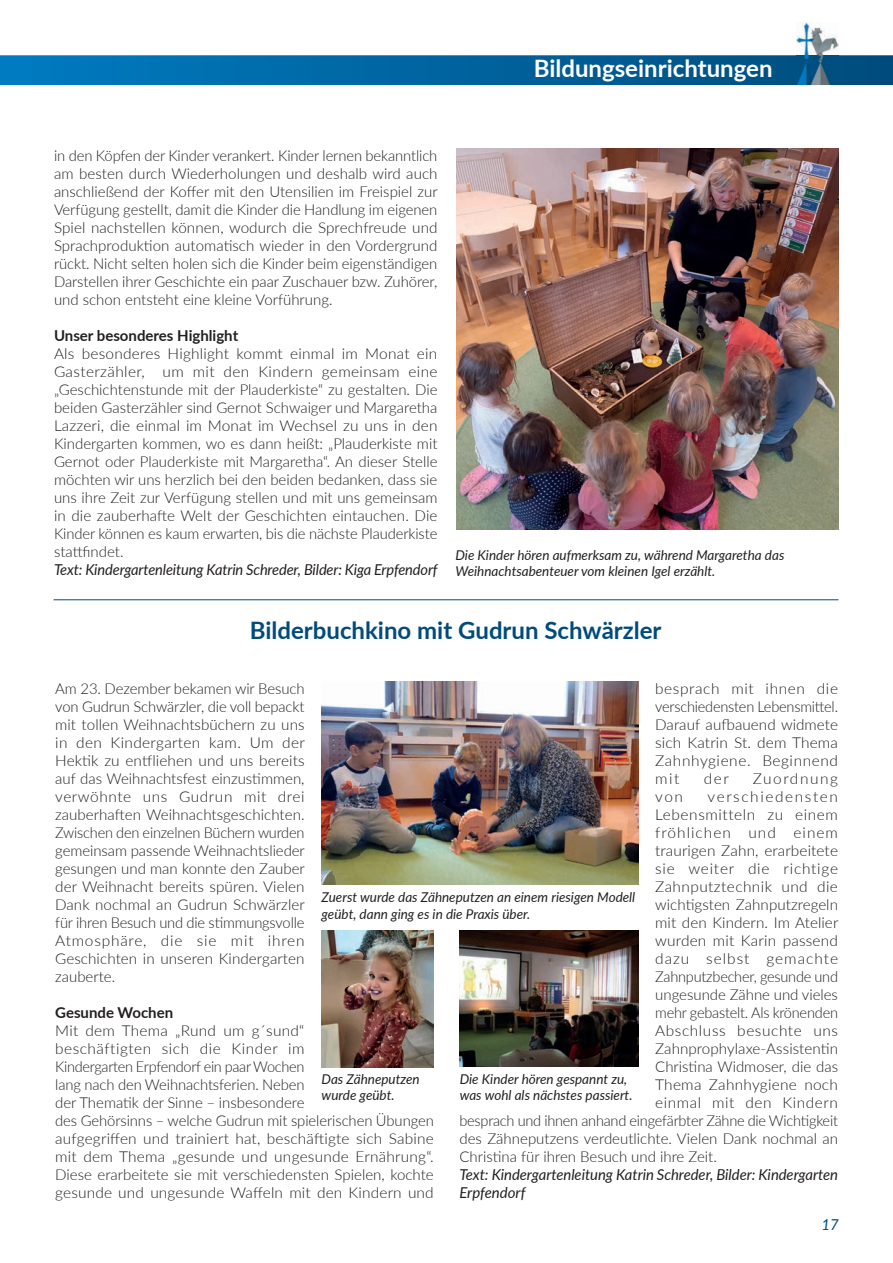
<style>
.page{position:relative;width:893px;height:1263px;background:#fff}
.page>*{position:absolute;margin:0;border:0;box-sizing:border-box;transform-origin:0 0}
.t1{font:700 24px "Lato";color:#004b7b}
.t2{font:700 24px "Lato";color:#fff}
.t3{font:300 15px/18px "Lato";color:#231f20;text-align:justify}
.t4{font:italic 15px/18px "Lato";letter-spacing:-.01em;color:#231f20}
.t5{font:300 15px "Lato";letter-spacing:.035em;color:#231f20}
.t6{font:700 15px "Lato";color:#231f20}
.t7{font:300 15px "Lato";letter-spacing:.065em;color:#231f20}
.t8{font:300 15px "Lato";letter-spacing:.025em;color:#231f20}
.t9{font:300 15px "Lato";letter-spacing:.04em;color:#231f20}
.t10{font:300 15px "Lato";letter-spacing:.05em;color:#231f20}
.t11{font:300 15px "Lato";letter-spacing:.105em;color:#231f20}
.t12{font:300 15px "Lato";letter-spacing:.1em;color:#231f20}
.t13{font:italic 15px "Lato";color:#004b7b}
.t14{font:italic 13.5px/16.2px "Lato";color:#231f20}
</style>
<div class="page">
<svg style="left:0;top:55px;width:893px;height:30px;background:#0266a0"></svg>
<img style="left:456px;top:149px;width:382px;height:380px">
<img style="left:322px;top:930px;width:112px;height:137px">
<img style="left:459px;top:930px;width:179px;height:136px">
<img style="left:322px;top:681px;width:316px;height:203px">
<hr style="left:54px;top:599px;width:784px;height:1px;background:#004b7b">
<img style="left:796px;top:23px;width:43px;height:61px">
<h1 class="t2" style="left:534px;top:50px;width:240px">Bildungseinrichtungen</h1>
<p class="t3" style="left:54px;top:146px;width:385px">in den Köpfen der Kinder verankert. Kinder lernen bekanntlich am besten durch Wiederholungen und deshalb wird auch anschließend der Koffer mit den Utensilien im Freispiel zur Verfügung gestellt, damit die Kinder die Handlung im eigenen Spiel nachstellen können, wodurch die Sprechfreude und Sprachproduktion automatisch wieder in den Vordergrund rückt. Nicht selten holen sich die Kinder beim eigenständigen Darstellen ihrer Geschichte ein paar Zuschauer bzw. Zuhörer, und schon entsteht eine kleine Vorführung.</p>
<p class="t6" style="left:54px;top:324px;width:186px">Unser besonderes Highlight</p>
<p class="t3" style="left:54px;top:344px;width:385px">Als besonderes Highlight kommt einmal im Monat ein Gasterzähler, um mit den Kindern gemeinsam eine „Geschichtenstunde mit der Plauderkiste“ zu gestalten. Die beiden Gasterzähler sind Gernot Schwaiger und Margaretha Lazzeri, die einmal im Monat im Wechsel zu uns in den Kindergarten kommen, wo es dann heißt: „Plauderkiste mit Gernot oder Plauderkiste mit Margaretha“. An dieser Stelle möchten wir uns herzlich bei den beiden bedanken, dass sie uns ihre Zeit zur Verfügung stellen und mit uns gemeinsam in die zauberhafte Welt der Geschichten eintauchen. Die Kinder können es kaum erwarten, bis die nächste Plauderkiste stattfindet.</p>
<p class="t4" style="left:54px;top:560px;width:385px">Text: Kindergartenleitung Katrin Schreder, Bilder: Kiga Erpfendorf</p>
<p class="t14" style="left:455px;top:546px;width:330px">Die Kinder hören aufmerksam zu, während Margaretha das<br>Weihnachtsabenteuer vom kleinen Igel erzählt.</p>
<h1 class="t1" style="left:250px;top:612px;width:413px">Bilderbuchkino mit Gudrun Schwärzler</h1>
<p class="t3" style="left:55px;top:679px;width:251px">Am 23. Dezember bekamen wir Besuch von Gudrun Schwärzler, die voll bepackt mit tollen Weihnachtsbüchern zu uns in den Kindergarten kam. Um der Hektik zu entfliehen und uns bereits auf das Weihnachtsfest einzustimmen, verwöhnte uns Gudrun mit drei zauberhaften Weihnachtsgeschichten.<br>Zwischen den einzelnen Büchern wurden gemeinsam passende Weihnachtslieder gesungen und man konnte den Zauber der Weihnacht bereits spüren. Vielen Dank nochmal an Gudrun Schwärzler für ihren Besuch und die stimmungsvolle Atmosphäre, die sie mit ihren Geschichten in unseren Kindergarten zauberte.</p>
<p class="t6" style="left:55px;top:1001px;width:120px">Gesunde Wochen</p>
<p class="t3" style="left:55px;top:1021px;width:380px;text-align:left">Mit dem Thema „Rund um g´sund“<br>beschäftigten sich die Kinder im<br>Kindergarten Erpfendorf ein paar Wochen<br>lang nach den Weihnachtsferien. Neben<br>der Thematik der Sinne – insbesondere<br>des Gehörsinns – welche Gudrun mit spielerischen Übungen aufgegriffen und trainiert hat, beschäftigte sich Sabine mit dem Thema „gesunde und ungesunde Ernährung“.<br>Diese erarbeitete sie mit verschiedensten Spielen, kochte gesunde und ungesunde Waffeln mit den Kindern und</p>
<p class="t3" style="left:655px;top:679px;width:184px">besprach mit ihnen die verschiedensten Lebensmittel.<br>Darauf aufbauend widmete sich Katrin St. dem Thema Zahnhygiene. Beginnend mit</p>
<p class="t3" style="left:704px;top:769px;width:27px">der</p>
<p class="t12" style="left:753px;top:768px;width:87px">Zuordnung</p>
<p class="t3" style="left:655px;top:787px;width:29px">von</p>
<p class="t11" style="left:707px;top:786px;width:132px">verschiedensten</p>
<p class="t9" style="left:655px;top:804px;width:184px">Lebensmitteln zu einem</p>
<p class="t7" style="left:655px;top:822px;width:184px">fröhlichen und einem</p>
<p class="t3" style="left:655px;top:841px;width:184px">traurigen Zahn, erarbeitete</p>
<p class="t10" style="left:655px;top:858px;width:184px">sie weiter die richtige</p>
<p class="t8" style="left:655px;top:876px;width:184px">Zahnputztechnik und die</p>
<p class="t3" style="left:655px;top:895px;width:184px">wichtigsten Zahnputzregeln</p>
<p class="t3" style="left:655px;top:913px;width:185px">mit den Kindern. Im Atelier</p>
<p class="t3" style="left:655px;top:931px;width:184px">wurden mit Karin passend</p>
<p class="t7" style="left:655px;top:948px;width:184px">dazu selbst gemachte</p>
<p class="t3" style="left:655px;top:967px;width:184px">Zahnputzbecher, gesunde und</p>
<p class="t3" style="left:655px;top:985px;width:184px">ungesunde Zähne und vieles</p>
<p class="t3" style="left:655px;top:1003px;width:184px">mehr gebastelt. Als krönenden</p>
<p class="t5" style="left:655px;top:1020px;width:184px">Abschluss besuchte uns</p>
<p class="t3" style="left:655px;top:1039px;width:184px">Zahnprophylaxe-Assistentin</p>
<p class="t3" style="left:655px;top:1057px;width:184px">Christina Widmoser, die das</p>
<p class="t3" style="left:655px;top:1075px;width:184px">Thema Zahnhygiene noch</p>
<p class="t5" style="left:655px;top:1092px;width:184px">einmal mit den Kindern</p>
<p class="t3" style="left:459px;top:1111px;width:380px">besprach und ihnen anhand eingefärbter Zähne die Wichtigkeit</p>
<p class="t3" style="left:459px;top:1129px;width:380px">des Zähneputzens verdeutlichte. Vielen Dank nochmal an</p>
<p class="t3" style="left:459px;top:1147px;width:259px">Christina für ihren Besuch und ihre Zeit.</p>
<p class="t4" style="left:459px;top:1164px;width:380px">Text: Kindergartenleitung Katrin Schreder, Bilder: Kindergarten<br>Erpfendorf</p>
<p class="t14" style="left:322px;top:889px;width:315px">Zuerst wurde das Zähneputzen an einem riesigen Modell geübt, dann ging es in die Praxis über.</p>
<p class="t14" style="left:322px;top:1070px;width:100px">Das Zähneputzen wurde geübt.</p>
<p class="t14" style="left:460px;top:1070px;width:174px">Die Kinder hören gespannt zu, was wohl als nächstes passiert.</p>
<p class="t13" style="left:822px;top:1213px;width:19px">17</p>
</div>
